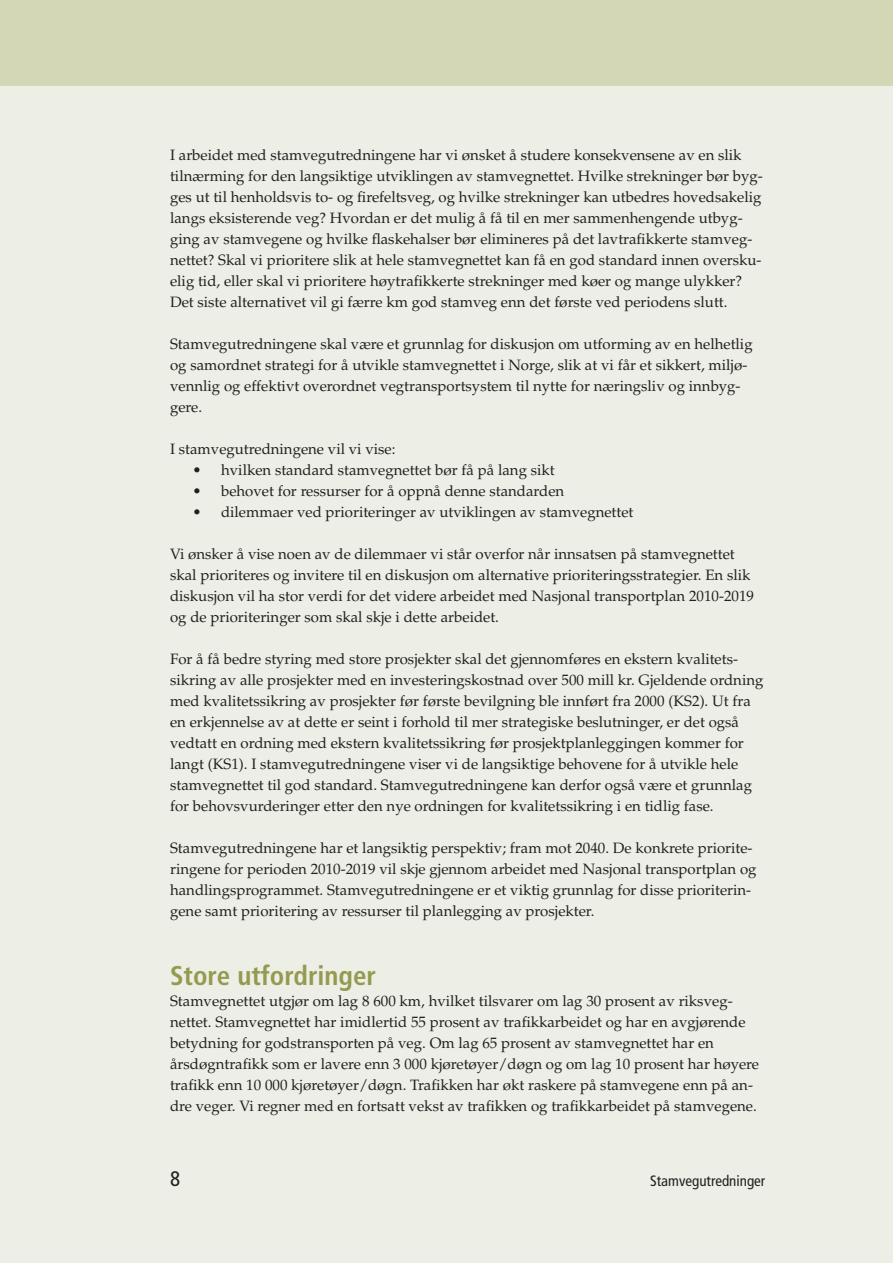
<style>
.page{position:relative;width:893px;height:1263px;background:#edeee5}
.page>*{position:absolute;margin:0;border:0;box-sizing:border-box;transform-origin:0 0}
.t1{font:700 condensed 27px "Frutiger";color:#949b50}
.t2{font:condensed 21px "Frutiger";color:#231f20}
.t3{font:15px/21px "Palatino";color:#231f20}
.t4{font:condensed 15px "Frutiger";color:#231f20}
</style>
<div class="page">
<div style="left:0;top:0;width:893px;height:85px;background:#d3d7b5"></div>
<p class="t3" style="left:170px;top:146px;width:594px">I arbeidet med stamvegutredningene har vi ønsket å studere konsekvensene av en slik tilnærming for den langsiktige utviklingen av stamvegnettet. Hvilke strekninger bør byg&shy;ges ut til henholdsvis to- og firefeltsveg, og hvilke strekninger kan utbedres hovedsakelig langs eksisterende veg? Hvordan er det mulig å få til en mer sammenhengende utbyg&shy;ging av stamvegene og hvilke flaskehalser bør elimineres på det lavtrafikkerte stamveg&shy;nettet? Skal vi prioritere slik at hele stamvegnettet kan få en god standard innen oversku&shy;elig tid, eller skal vi prioritere høytrafikkerte strekninger med køer og mange ulykker?<br>Det siste alternativet vil gi færre km god stamveg enn det første ved periodens slutt.</p>
<p class="t3" style="left:170px;top:335px;width:584px">Stamvegutredningene skal være et grunnlag for diskusjon om utforming av en helhetlig og samordnet strategi for å utvikle stamvegnettet i Norge, slik at vi får et sikkert, miljø&shy;vennlig og effektivt overordnet vegtransportsystem til nytte for næringsliv og innbyg&shy;gere.</p>
<p class="t3" style="left:170px;top:440px;width:227px">I stamvegutredningene vil vi vise:</p>
<p class="t3" style="left:193px;top:461px;width:364px">• hvilken standard stamvegnettet bør få på lang sikt</p>
<p class="t3" style="left:193px;top:482px;width:373px">• behovet for ressurser for å oppnå denne standarden</p>
<p class="t3" style="left:193px;top:503px;width:442px">• dilemmaer ved prioriteringer av utviklingen av stamvegnettet</p>
<p class="t3" style="left:170px;top:545px;width:585px">Vi ønsker å vise noen av de dilemmaer vi står overfor når innsatsen på stamvegnettet skal prioriteres og invitere til en diskusjon om alternative prioriteringsstrategier. En slik diskusjon vil ha stor verdi for det videre arbeidet med Nasjonal transportplan 2010-2019 og de prioriteringer som skal skje i dette arbeidet.</p>
<p class="t3" style="left:170px;top:650px;width:595px">For å få bedre styring med store prosjekter skal det gjennomføres en ekstern kvalitets&shy;sikring av alle prosjekter med en investeringskostnad over 500 mill kr. Gjeldende ordning med kvalitetssikring av prosjekter før første bevilgning ble innført fra 2000 (KS2). Ut fra en erkjennelse av at dette er seint i forhold til mer strategiske beslutninger, er det også vedtatt en ordning med ekstern kvalitetssikring før prosjektplanleggingen kommer for langt (KS1). I stamvegutredningene viser vi de langsiktige behovene for å utvikle hele stamvegnettet til god standard. Stamvegutredningene kan derfor også være et grunnlag for behovsvurderinger etter den nye ordningen for kvalitetssikring i en tidlig fase.</p>
<p class="t3" style="left:170px;top:839px;width:588px">Stamvegutredningene har et langsiktig perspektiv; fram mot 2040. De konkrete priorite&shy;ringene for perioden 2010-2019 vil skje gjennom arbeidet med Nasjonal transportplan og handlingsprogrammet. Stamvegutredningene er et viktig grunnlag for disse prioriterin&shy;gene samt prioritering av ressurser til planlegging av prosjekter.</p>
<h1 class="t1" style="left:170px;top:965px;width:208px">Store utfordringer</h1>
<p class="t3" style="left:170px;top:992px;width:591px">Stamvegnettet utgjør om lag 8 600 km, hvilket tilsvarer om lag 30 prosent av riksveg&shy;nettet. Stamvegnettet har imidlertid 55 prosent av trafikkarbeidet og har en avgjørende betydning for godstransporten på veg. Om lag 65 prosent av stamvegnettet har en årsdøgntrafikk som er lavere enn 3 000 kjøretøyer/døgn og om lag 10 prosent har høyere trafikk enn 10 000 kjøretøyer/døgn. Trafikken har økt raskere på stamvegene enn på an&shy;dre veger. Vi regner med en fortsatt vekst av trafikken og trafikkarbeidet på stamvegene.</p>
<h2 class="t2" style="left:170px;top:1170px;width:12px">8</h2>
<p class="t4" style="left:650px;top:1175px;width:117px">Stamvegutredninger</p>
</div>
